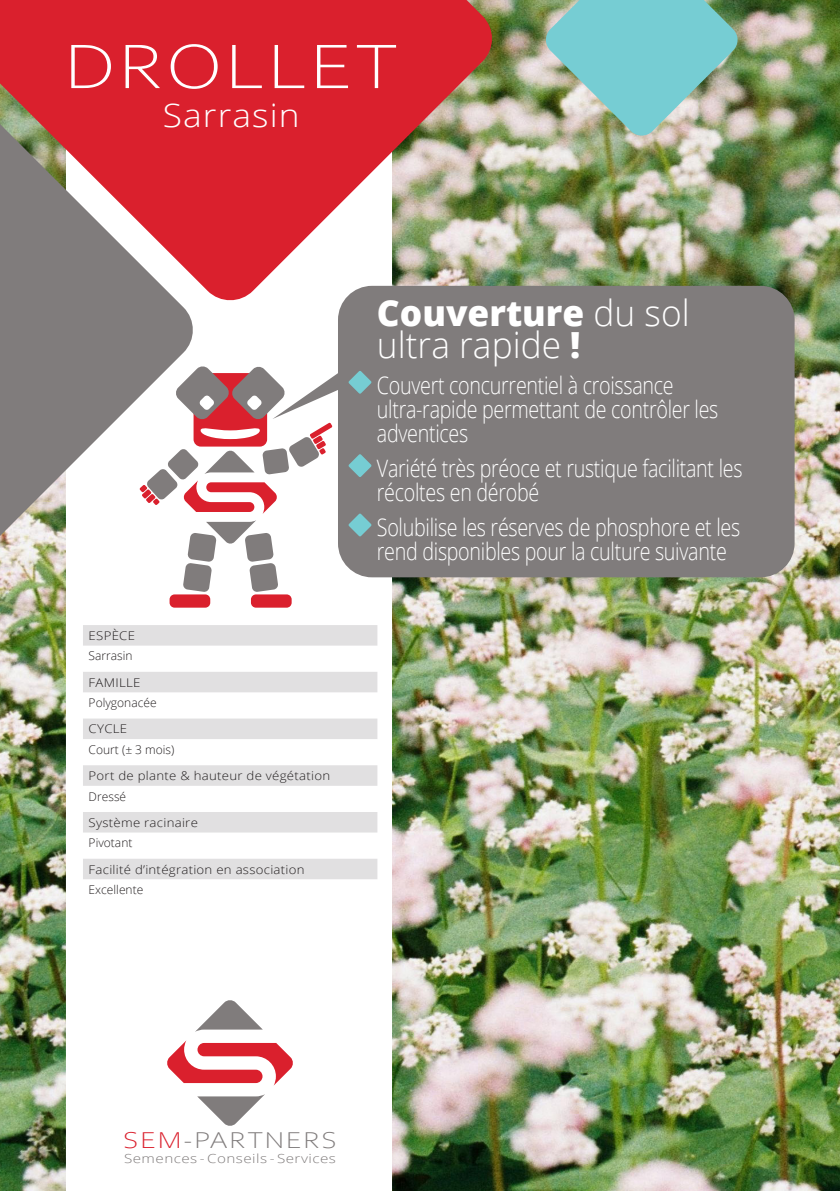
<style>
.page{position:relative;width:840px;height:1191px;background:#fff}
.page>*{position:absolute;margin:0;border:0;box-sizing:border-box;transform-origin:0 0}
.t1{font:300 66px "Corbel";letter-spacing:.03em;color:#fff;scale:1.2 1}
.t2{font:300 36px/32px "Open Sans";color:#fff}
.t3{font:300 32px "Open Sans";letter-spacing:.03em;color:#fff;scale:1.1 1}
.t4{font:300 24px/24px "Open Sans";letter-spacing:-.015em;color:#fff;scale:.82 1}
.t5{font:300 24px "Corbel";letter-spacing:.06em;color:#807c7c;scale:1.21 1}
.t6{font:300 12.4px "Open Sans";letter-spacing:.03em;color:#807c7c;scale:1.22 1}
.t7{font:300 12px "Open Sans";letter-spacing:.02em;color:#231f20;scale:1.1 1}
.t8{font:300 12px "Open Sans";color:#231f20}
.t9{font:300 12px "Open Sans";letter-spacing:.02em;color:#231f20}
.s1{font-weight:800}
.s2{color:#da202d}
</style>
<div class="page">
<img style="left:0;top:0;width:839px;height:1191px">
<svg style="left:66px;top:303px;width:326px;height:888px"></svg>
<svg style="left:544px;top:0;width:194px;height:137px;background:#8ac1bb"></svg>
<svg style="left:0;top:303px;width:196px;height:291px;fill:#807c7c"></svg>
<div style="left:169px;top:594px;width:41px;height:13px;background:#da202d;border-radius:5px"></div>
<div style="left:251px;top:594px;width:40px;height:13px;background:#da202d;border-radius:5px"></div>
<svg style="left:167px;top:1000px;width:126px;height:125px"></svg>
<svg style="left:83px;top:625px;width:294px;height:254px"></svg>
<svg style="left:0;top:0;width:495px;height:303px;background:#cc575a"></svg>
<div style="left:338px;top:286px;width:456px;height:291px;background:#807c7c;border-radius:34px"></div>
<svg style="left:139px;top:366px;width:203px;height:226px"></svg>
<svg style="left:348px;top:371px;width:23px;height:23px"></svg>
<svg style="left:348px;top:454px;width:23px;height:23px"></svg>
<svg style="left:348px;top:513px;width:23px;height:23px"></svg>
<p class="t1" style="left:64px;top:24px;width:279px">DROLLET</p>
<p class="t3" style="left:163px;top:93px;width:126px">Sarrasin</p>
<p class="t7" style="left:89px;top:627px;width:44px">ESPÈCE</p>
<p class="t8" style="left:89px;top:648px;width:45px">Sarrasin</p>
<p class="t7" style="left:89px;top:674px;width:48px">FAMILLE</p>
<p class="t8" style="left:89px;top:694px;width:69px">Polygonacée</p>
<p class="t7" style="left:89px;top:721px;width:36px">CYCLE</p>
<p class="t8" style="left:89px;top:741px;width:87px">Court (± 3 mois)</p>
<p class="t7" style="left:89px;top:767px;width:221px">Port de plante &amp; hauteur de végétation</p>
<p class="t9" style="left:89px;top:788px;width:39px">Dressé</p>
<p class="t7" style="left:89px;top:814px;width:101px">Système racinaire</p>
<p class="t8" style="left:89px;top:834px;width:45px">Pivotant</p>
<p class="t7" style="left:89px;top:861px;width:198px">Facilité d’intégration en association</p>
<p class="t8" style="left:89px;top:881px;width:56px">Excellente</p>
<p class="t2" style="left:377px;top:296px;width:314px"><span class="s1">Couverture</span> du sol ultra rapide <span class="s1">!</span></p>
<p class="t4" style="left:377px;top:372px;width:417px">Couvert concurrentiel à croissance ultra-rapide permettant de contrôler les adventices</p>
<p class="t4" style="left:377px;top:456px;width:447px">Variété très préoce et rustique facilitant les récoltes en dérobé</p>
<p class="t4" style="left:377px;top:515px;width:444px">Solubilise les réserves de phosphore et les rend disponibles pour la culture suivante</p>
<p class="t5" style="left:123px;top:1124px;width:178px"><span class="s2">SEM</span>-PARTNERS</p>
<p class="t6" style="left:124px;top:1150px;width:175px">Semences - Conseils - Services</p>
</div>
